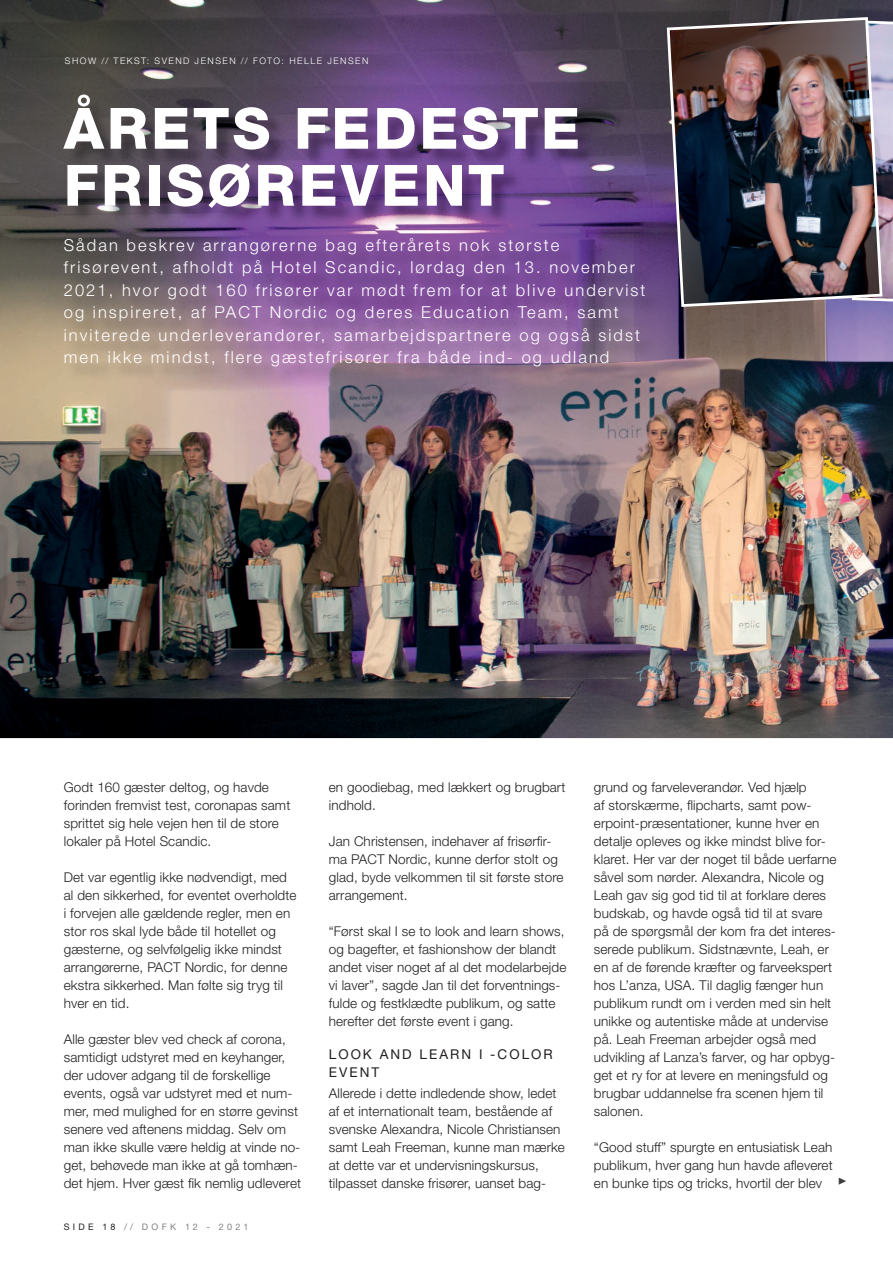
<style>
.page{position:relative;width:893px;height:1263px;background:#fff}
.page>*{position:absolute;margin:0;border:0;box-sizing:border-box;transform-origin:0 0}
.t1{font:800 57px/57px "Helvetica Neue LT Pro";letter-spacing:.05em;color:#fff}
.t2{font:300 16.5px/22.5px "Helvetica Neue LT Pro";letter-spacing:.125em;color:#fff}
.t3{font:700 15px "Minion Pro";color:#3e3e3f}
.t4{font:300 13.5px/18px "Helvetica Neue LT Pro";letter-spacing:.01em;color:#231f20}
.t5{font:13.5px/18px "Helvetica Neue LT Pro";letter-spacing:.15em;color:#231f20}
.t6{font:300 9px "Helvetica Neue LT Pro";letter-spacing:.17em;color:#fff}
.t7{font:9px "Helvetica Neue LT Pro";letter-spacing:.365em;color:#808285}
.s1{color:#231f20}
</style>
<div class="page">
<img style="left:0;top:0;width:893px;height:738px">
<svg style="left:884px;top:19px;width:9px;height:289px;background:#aea1b8"></svg>
<img style="left:665px;top:16px;width:219px;height:292px">
<img style="left:66px;top:97px;width:597px;height:288px">
<p class="t6" style="left:65px;top:55px;width:305px">SHOW // TEKST: SVEND JENSEN // FOTO: HELLE JENSEN</p>
<h1 class="t1" style="left:64px;top:100px;width:518px">ÅRETS FEDESTE<br>FRISØREVENT</h1>
<p class="t2" style="left:64px;top:233px;width:583px">Sådan beskrev arrangørerne bag efterårets nok største frisørevent, afholdt på Hotel Scandic, lørdag den 13. november 2021, hvor godt 160 frisører var mødt frem for at blive undervist og inspireret, af PACT Nordic og deres Education Team, samt inviterede underleverandører, samarbejdspartnere og også sidst men ikke mindst, flere gæstefrisører fra både ind- og udland</p>
<p class="t4" style="left:64px;top:778px;width:228px">Godt 160 gæster deltog, og havde forinden fremvist test, coronapas samt sprittet sig hele vejen hen til de store lokaler på Hotel Scandic.</p>
<p class="t4" style="left:64px;top:868px;width:234px">Det var egentlig ikke nødvendigt, med al den sikkerhed, for eventet overholdte i forvejen alle gældende regler, men en stor ros skal lyde både til hotellet og gæsterne, og selvfølgelig ikke mindst arrangørerne, PACT Nordic, for denne ekstra sikkerhed. Man følte sig tryg til hver en tid.</p>
<p class="t4" style="left:64px;top:1030px;width:239px">Alle gæster blev ved check af corona, samtidigt udstyret med en keyhanger, der udover adgang til de forskellige events, også var udstyret med et num&shy;mer, med mulighed for en større gevinst senere ved aftenens middag. Selv om man ikke skulle være heldig at vinde no&shy;get, behøvede man ikke at gå tomhæn&shy;det hjem. Hver gæst fik nemlig udleveret</p>
<p class="t7" style="left:64px;top:1221px;width:186px"><span class="s1">SIDE 18</span> // DOFK 12 - 2021</p>
<p class="t4" style="left:329px;top:778px;width:238px">en goodiebag, med lækkert og brugbart indhold.</p>
<p class="t4" style="left:329px;top:832px;width:236px">Jan Christensen, indehaver af frisørfir&shy;ma PACT Nordic, kunne derfor stolt og glad, byde velkommen til sit første store arrangement.</p>
<p class="t4" style="left:329px;top:922px;width:239px">“Først skal I se to look and learn shows, og bagefter, et fashionshow der blandt andet viser noget af al det modelarbejde vi laver”, sagde Jan til det forventnings&shy;fulde og festklædte publikum, og satte herefter det første event i gang.</p>
<p class="t5" style="left:329px;top:1045px;width:225px">LOOK AND LEARN I -COLOR<br>EVENT</p>
<p class="t4" style="left:329px;top:1084px;width:238px">Allerede i dette indledende show, ledet af et internationalt team, bestående af svenske Alexandra, Nicole Christiansen samt Leah Freeman, kunne man mærke at dette var et undervisningskursus, tilpasset danske frisører, uanset bag-</p>
<p class="t4" style="left:594px;top:778px;width:244px">grund og farveleverandør. Ved hjælp<br>af storskærme, flipcharts, samt pow&shy;erpoint-præsentationer, kunne hver en detalje opleves og ikke mindst blive for&shy;klaret. Her var der noget til både uerfarne såvel som nørder. Alexandra, Nicole og Leah gav sig god tid til at forklare deres budskab, og havde også tid til at svare på de spørgsmål der kom fra det interes&shy;serede publikum. Sidstnævnte, Leah, er en af de førende kræfter og farveekspert hos L’anza, USA. Til daglig fænger hun publikum rundt om i verden med sin helt unikke og autentiske måde at undervise på. Leah Freeman arbejder også med udvikling af Lanza’s farver, og har opbyg&shy;get et ry for at levere en meningsfuld og brugbar uddannelse fra scenen hjem til salonen.</p>
<p class="t4" style="left:594px;top:1138px;width:240px;text-align:justify">“Good stuff” spurgte en entusiatisk Leah publikum, hver gang hun havde afleveret en bunke tips og tricks, hvortil der blev</p>
<p class="t3" style="left:838px;top:1169px;width:11px">▶</p>
</div>
